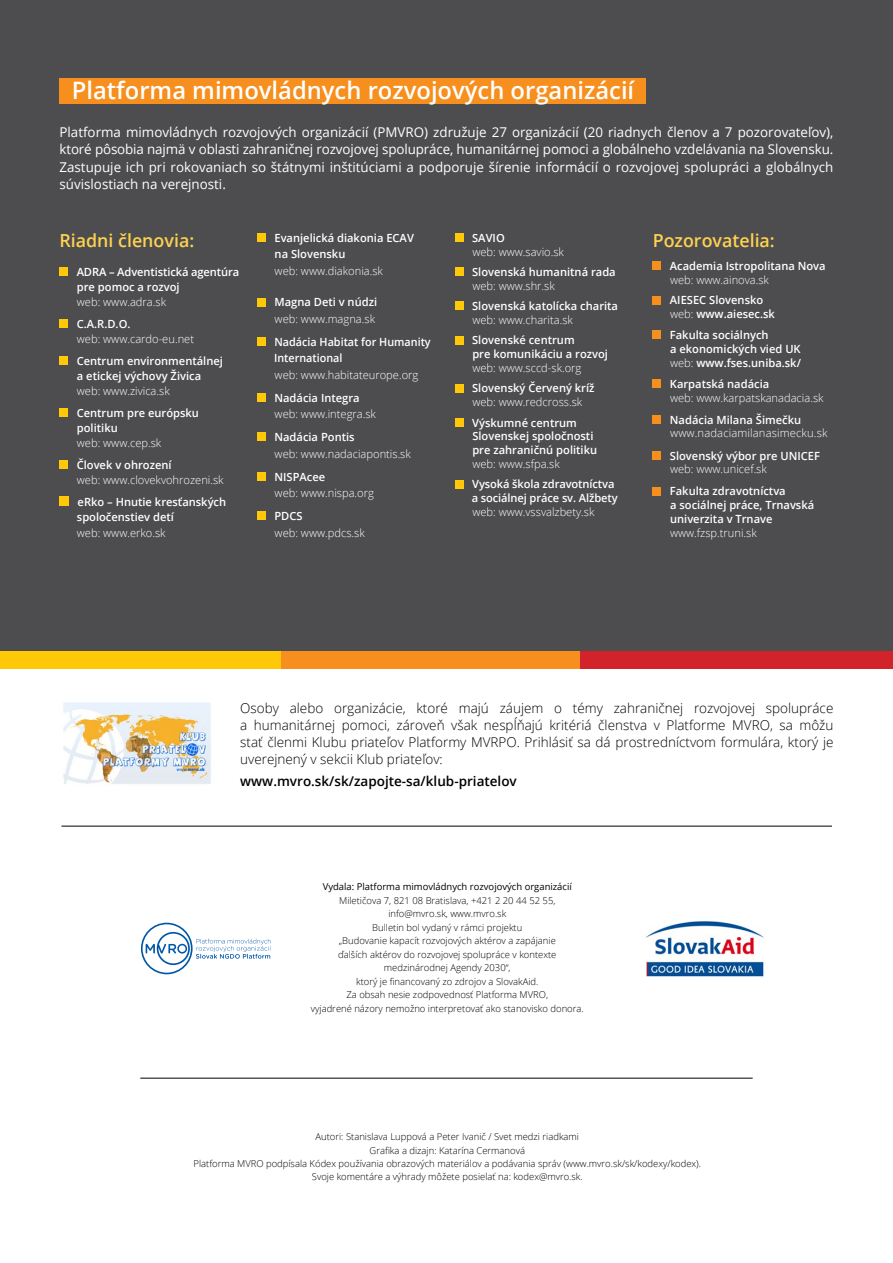
<style>
.page{position:relative;width:893px;height:1263px;background:#fff}
.page>*{position:absolute;margin:0;border:0;box-sizing:border-box;transform-origin:0 0}
.t1{font:600 24px "Open Sans";color:#fff}
.t2{font:600 18px "Open Sans";color:#ffd24f}
.t3{font:13.5px/17.2px "Open Sans";color:#fff;text-align:justify}
.t4{font:300 13.5px/17.2px "Open Sans";color:#000;text-align:justify}
.t5{font:600 13.5px "Open Sans";color:#000}
.t6{font:600 11.25px/15.3px "Open Sans";color:#fff}
.t7{font:300 11.25px "Open Sans";color:#fff}
.t8{font:600 11.25px/16.5px "Open Sans";color:#fff;scale:.96 1}
.t9{font:300 9.45px/13.5px "Open Sans";color:#000;text-align:center}
.t10{font:9.45px "Open Sans";color:#000}
.s1{font-weight:300}
</style>
<div class="page">
<div style="left:0;top:0;width:893px;height:661px;background:#4d4d4f"></div>
<div style="left:0;top:651px;width:297px;height:17px;background:#ffc907"></div>
<div style="left:282px;top:651px;width:333px;height:17px;background:#f78f1e"></div>
<div style="left:581px;top:651px;width:312px;height:17px;background:#d2232a"></div>
<div style="left:60px;top:79px;width:586px;height:25px;background:#f78f1e"></div>
<div style="left:60px;top:267px;width:8px;height:9px;background:#ffc907"></div>
<div style="left:60px;top:319px;width:8px;height:9px;background:#ffc907"></div>
<div style="left:60px;top:356px;width:8px;height:9px;background:#ffc907"></div>
<div style="left:60px;top:408px;width:8px;height:9px;background:#ffc907"></div>
<div style="left:60px;top:461px;width:8px;height:8px;background:#ffc907"></div>
<div style="left:60px;top:497px;width:9px;height:9px;background:#ffc907"></div>
<div style="left:257px;top:233px;width:9px;height:9px;background:#ffc907"></div>
<div style="left:257px;top:298px;width:9px;height:8px;background:#ffc907"></div>
<div style="left:257px;top:337px;width:9px;height:9px;background:#ffc907"></div>
<div style="left:257px;top:393px;width:9px;height:9px;background:#ffc907"></div>
<div style="left:257px;top:433px;width:9px;height:8px;background:#ffc907"></div>
<div style="left:257px;top:472px;width:9px;height:8px;background:#ffc907"></div>
<div style="left:257px;top:511px;width:9px;height:9px;background:#ffc907"></div>
<div style="left:455px;top:233px;width:8px;height:9px;background:#ffc907"></div>
<div style="left:455px;top:267px;width:8px;height:9px;background:#ffc907"></div>
<div style="left:455px;top:302px;width:8px;height:8px;background:#ffc907"></div>
<div style="left:455px;top:336px;width:8px;height:8px;background:#ffc907"></div>
<div style="left:455px;top:384px;width:8px;height:8px;background:#ffc907"></div>
<div style="left:455px;top:418px;width:8px;height:8px;background:#ffc907"></div>
<div style="left:455px;top:480px;width:8px;height:8px;background:#ffc907"></div>
<div style="left:653px;top:261px;width:8px;height:9px;background:#f78f1e"></div>
<div style="left:653px;top:296px;width:8px;height:8px;background:#f78f1e"></div>
<div style="left:653px;top:330px;width:8px;height:9px;background:#f78f1e"></div>
<div style="left:653px;top:379px;width:8px;height:9px;background:#f78f1e"></div>
<div style="left:653px;top:415px;width:8px;height:9px;background:#f78f1e"></div>
<div style="left:653px;top:451px;width:8px;height:9px;background:#f78f1e"></div>
<div style="left:653px;top:487px;width:8px;height:8px;background:#f78f1e"></div>
<hr style="left:140px;top:1078px;width:613px;height:1px;background:#000">
<hr style="left:61px;top:826px;width:771px;height:1px;background:#000">
<img style="left:63px;top:702px;width:148px;height:82px">
<svg style="left:141px;top:923px;width:130px;height:51px"></svg>
<img style="left:645px;top:921px;width:119px;height:56px">
<h1 class="t1" style="left:72px;top:73px;width:564px">Platforma mimovládnych rozvojových organizácií</h1>
<p class="t3" style="left:60px;top:123px;width:337px">Platforma mimovládnych rozvojových organizácií (PMVRO</p>
<p class="t3" style="left:60px;top:123px;width:775px;text-indent:365px">) združuje 27 organizácií (20 riadnych členov a 7 pozorovateľov), ktoré pôsobia najmä v oblasti zahraničnej rozvojovej spolupráce, humanitárnej pomoci a globálneho vzdelávania na Slovensku.<br>Zastupuje ich pri rokovaniach so štátnymi inštitúciami a podporuje šírenie informácií o rozvojovej spolupráci a globálnych súvislostiach na verejnosti.</p>
<h2 class="t2" style="left:60px;top:228px;width:136px">Riadni členovia:</h2>
<p class="t6" style="left:77px;top:264px;width:164px">ADRA – Adventistická agentúra pre pomoc a rozvoj</p>
<p class="t7" style="left:77px;top:294px;width:91px">web: www.adra.sk</p>
<p class="t6" style="left:77px;top:316px;width:55px">C.A.R.D.O.</p>
<p class="t7" style="left:77px;top:331px;width:119px">web: www.cardo-eu.net</p>
<p class="t6" style="left:77px;top:353px;width:148px">Centrum environmentálnej a etickej výchovy Živica</p>
<p class="t7" style="left:77px;top:383px;width:94px">web: www.zivica.sk</p>
<p class="t6" style="left:77px;top:405px;width:124px">Centrum pre európsku politiku</p>
<p class="t7" style="left:77px;top:436px;width:86px">web: www.cep.sk</p>
<p class="t6" style="left:77px;top:457px;width:96px">Človek v ohrození</p>
<p class="t7" style="left:77px;top:473px;width:148px">web: www.clovekvohrozeni.sk</p>
<p class="t6" style="left:77px;top:494px;width:151px">eRko – Hnutie kresťanských spoločenstiev detí</p>
<p class="t7" style="left:77px;top:525px;width:90px">web: www.erko.sk</p>
<p class="t6" style="left:274px;top:229px;width:141px;line-height:16.5px">Evanjelická diakonia ECAV na Slovensku</p>
<p class="t7" style="left:275px;top:263px;width:110px">web: www.diakonia.sk</p>
<p class="t6" style="left:274px;top:294px;width:104px">Magna Deti v núdzi</p>
<p class="t7" style="left:275px;top:311px;width:102px">web: www.magna.sk</p>
<p class="t8" style="left:274px;top:333px;width:165px">Nadácia Habitat for Humanity<br>I nternational</p>
<p class="t7" style="left:275px;top:367px;width:145px">web: www.habitateurope.org</p>
<p class="t6" style="left:274px;top:390px;width:87px">Nadácia I ntegra</p>
<p class="t7" style="left:275px;top:406px;width:103px">web: www.integra.sk</p>
<p class="t6" style="left:274px;top:429px;width:82px">Nadácia Pontis</p>
<p class="t7" style="left:275px;top:446px;width:138px">web: www.nadaciapontis.sk</p>
<p class="t6" style="left:274px;top:469px;width:52px">NI SPAcee</p>
<p class="t7" style="left:275px;top:485px;width:101px">web: www.nispa.org</p>
<p class="t6" style="left:274px;top:508px;width:30px">PDCS</p>
<p class="t7" style="left:275px;top:525px;width:92px">web: www.pdcs.sk</p>
<p class="t6" style="left:472px;top:230px;width:34px">SAVI O</p>
<p class="t7" style="left:472px;top:244px;width:93px">web: www.savio.sk</p>
<p class="t6" style="left:472px;top:264px;width:145px">Slovenská humanitná rada</p>
<p class="t7" style="left:472px;top:278px;width:84px">web: www.shr.sk</p>
<p class="t6" style="left:472px;top:298px;width:147px">Slovenská katolícka charita</p>
<p class="t7" style="left:472px;top:312px;width:102px">web: www.charita.sk</p>
<p class="t6" style="left:472px;top:333px;width:137px;line-height:14px">Slovenské centrum<br>pre komunikáciu a rozvoj</p>
<p class="t7" style="left:472px;top:360px;width:111px">web: www.sccd-sk.org</p>
<p class="t6" style="left:472px;top:380px;width:124px">Slovenský Červený kríž</p>
<p class="t7" style="left:472px;top:394px;width:111px">web: www.redcross.sk</p>
<p class="t6" style="left:472px;top:415px;width:126px;line-height:14px">Výskumné centrum<br>Slovenskej spoločnosti pre zahraničnú politiku</p>
<p class="t7" style="left:472px;top:456px;width:89px">web: www.sfpa.sk</p>
<p class="t6" style="left:472px;top:477px;width:148px;line-height:14px">Vysoká škola zdravotníctva a sociálnej práce sv. Alžbety</p>
<p class="t7" style="left:472px;top:504px;width:124px">web: www.vssvalzbety.sk</p>
<h2 class="t2" style="left:653px;top:228px;width:124px">Pozorovatelia:</h2>
<p class="t6" style="left:670px;top:258px;width:157px">Academia Istropolitana Nova</p>
<p class="t7" style="left:670px;top:272px;width:100px">web: www.ainova.sk</p>
<p class="t6" style="left:670px;top:293px;width:107px;line-height:13.6px">AI ESEC Slovensko <span class="s1">web:</span> www.aiesec.sk</p>
<p class="t6" style="left:670px;top:327px;width:133px;line-height:14.1px">Fakulta sociálnych<br>a ekonomických vied U K <span class="s1">web:</span> www.fses.uniba.sk/</p>
<p class="t6" style="left:670px;top:376px;width:101px">Karpatská nadácia</p>
<p class="t7" style="left:670px;top:390px;width:155px">web: www.karpatskanadacia.sk</p>
<p class="t6" style="left:670px;top:412px;width:133px">Nadácia Milana Šimečku</p>
<p class="t7" style="left:670px;top:426px;width:159px">www.nadaciamilanasimecku.sk</p>
<p class="t6" style="left:670px;top:448px;width:152px">Slovenský výbor pre U NICEF</p>
<p class="t7" style="left:670px;top:461px;width:98px">web: www.unicef.sk</p>
<p class="t6" style="left:670px;top:484px;width:146px;line-height:13.6px">Fakulta zdravotníctva<br>a sociálnej práce, Trnavská univerzita v Trnave</p>
<p class="t7" style="left:670px;top:525px;width:88px">www.fzsp.truni.sk</p>
<p class="t4" style="left:240px;top:699px;width:595px">Osoby alebo organizácie, ktoré majú záujem o témy zahraničnej rozvojovej spolupráce a humanitárnej pomoci, zároveň však nespĺňajú kritériá členstva v Platforme MVRO, sa môžu stať členmi Klubu priateľov Platformy MVRPO. Prihlásiť sa dá prostredníctvom formulára, ktorý je uverejnený v sekcii Klub priateľov:</p>
<p class="t5" style="left:240px;top:772px;width:278px">www.mvro.sk/sk/zapojte-sa/klub-priatelov</p>
<p class="t10" style="left:323px;top:880px;width:251px">Vydala: Platforma mimovládnych rozvojových organizácií</p>
<p class="t9" style="left:311px;top:893px;width:274px">Miletičova 7, 821 08 Bratislava, +421 2 20 44 52 55, info@mvro.sk, www.mvro.sk<br>Bulletin bol vydaný v rámci projektu<br>„Budovanie kapacít rozvojových aktérov a zapájanie<br>ďalších aktérov do rozvojovej spolupráce v kontexte medzinárodnej Agendy 2030“,<br>ktorý je financovaný zo zdrojov a SlovakAid.<br>Za obsah nesie zodpovednosť Platforma MVRO,<br>vyjadrené názory nemožno interpretovať ako stanovisko donora.</p>
<p class="t9" style="left:193px;top:1129px;width:509px">Autori: Stanislava Luppová a Peter Ivanič / Svet medzi riadkami<br>Grafika a dizajn: Katarína Cermanová<br>Platforma MVRO podpísala Kódex používania obrazových materiálov a podávania správ (www.mvro.sk/sk/kodexy/kodex).<br>Svoje komentáre a výhrady môžete posielať na: kodex@mvro.sk.</p>
</div>
